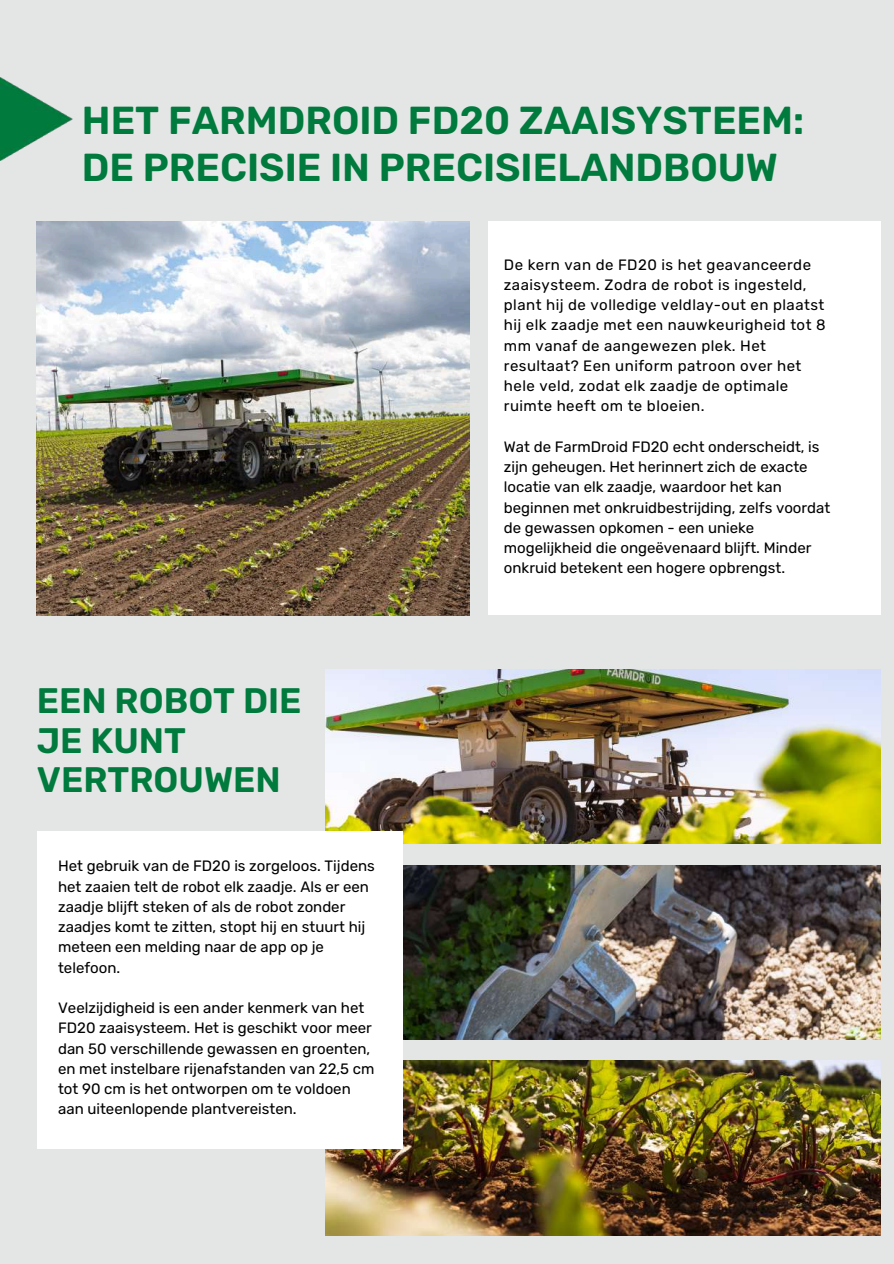
<style>
.page{position:relative;width:894px;height:1264px;background:#fff}
.page>*{position:absolute;margin:0;border:0;box-sizing:border-box;transform-origin:0 0}
.t1{font:600 39px/46.2px "Rubik";color:#007a3d}
.t2{font:600 35.4px/39.3px "Rubik";color:#007a3d}
.t3{font:15px/20.2px "Rubik";color:#000}
.t4{font:15px/20.2px "Rubik";letter-spacing:.03em;color:#000}
</style>
<div class="page">
<div style="left:0;top:0;width:893px;height:1263px;background:#e3e6e5"></div>
<div style="left:487px;top:221px;width:393px;height:394px;background:#fff"></div>
<img style="left:326px;top:669px;width:553px;height:174px">
<img style="left:326px;top:1060px;width:553px;height:175px">
<img style="left:402px;top:865px;width:477px;height:174px">
<div style="left:37px;top:830px;width:365px;height:318px;background:#fff"></div>
<img style="left:37px;top:221px;width:432px;height:394px">
<img style="left:0;top:78px;width:73px;height:82px">
<h1 class="t1" style="left:82px;top:98px;width:723px">HET FARMDROID FD20 ZAAISYSTEEM:<br>DE PRECISIE IN PRECISIELANDBOUW</h1>
<h2 class="t2" style="left:37px;top:681px;width:266px">EEN ROBOT DIE<br>JE KUNT<br>VERTROUWEN</h2>
<p class="t3" style="left:58px;top:856px;width:318px">Het gebruik van de FD20 is zorgeloos. Tijdens het zaaien telt de robot elk zaadje. Als er een zaadje blijft steken of als de robot zonder zaadjes komt te zitten, stopt hij en stuurt hij meteen een melding naar de app op je telefoon.</p>
<p class="t3" style="left:58px;top:997px;width:318px">Veelzijdigheid is een ander kenmerk van het FD20 zaaisysteem. Het is geschikt voor meer dan 50 verschillende gewassen en groenten, en met instelbare rijenafstanden van 22,5 cm tot 90 cm is het ontworpen om te voldoen aan uiteenlopende plantvereisten.</p>
<p class="t4" style="left:503px;top:254px;width:323px">De kern van de FD20 is het geavanceerde zaaisysteem. Zodra de robot is ingesteld, plant hij de volledige veldlay-out en plaatst hij elk zaadje met een nauwkeurigheid tot 8 mm vanaf de aangewezen plek. Het resultaat? Een uniform patroon over het hele veld, zodat elk zaadje de optimale ruimte heeft om te bloeien.</p>
<p class="t3" style="left:503px;top:436px;width:328px">Wat de FarmDroid FD20 echt onderscheidt, is zijn geheugen. Het herinnert zich de exacte locatie van elk zaadje, waardoor het kan beginnen met onkruidbestrijding, zelfs voordat de gewassen opkomen - een unieke mogelijkheid die ongeëvenaard blijft. Minder onkruid betekent een hogere opbrengst.</p>
</div>
